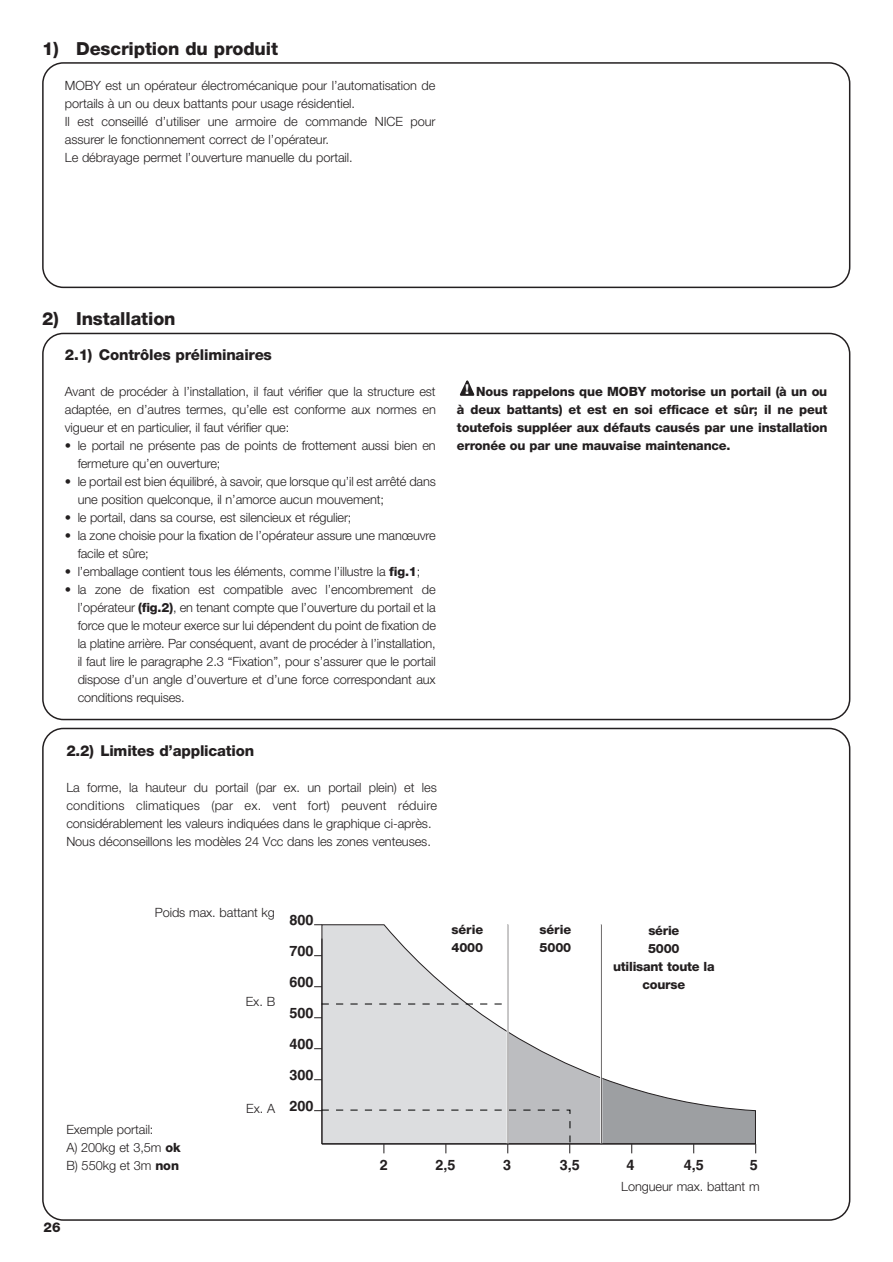
<style>
.page{position:relative;width:893px;height:1262px;background:#fff}
.page>*{position:absolute;margin:0;border:0;box-sizing:border-box;transform-origin:0 0}
.t1{font:800 18px "Helvetica Neue";letter-spacing:-.005em;color:#231f20}
.t2{font:800 15px "Helvetica Neue";letter-spacing:-.015em;color:#231f20}
.t3{font:700 14.4px/30.9px "Helvetica";color:#231f20;text-align:justify}
.t4{font:800 13.5px "Helvetica Neue";color:#231f20}
.t5{font:800 13.5px "Helvetica Neue";color:#fff}
.t6{font:300 12.75px/18px "Helvetica Neue";letter-spacing:-.005em;color:#231f20}
.t7{font:800 12.75px/18px "Helvetica Neue";letter-spacing:-.015em;color:#231f20}
.s1{font-weight:800}
</style>
<div class="page">
<div style="left:42px;top:62px;width:808px;height:226px;border:2px solid #231f20;border-radius:21px"></div>
<div style="left:42px;top:333px;width:808px;height:387px;border:2px solid #231f20;border-radius:21px"></div>
<svg style="left:459px;top:380px;width:16px;height:16px"></svg>
<svg style="left:314px;top:924px;width:442px;height:229px"></svg>
<hr style="left:508px;top:924px;width:1px;height:219px;background:#fff">
<hr style="left:507px;top:924px;width:1px;height:219px;background:#fff">
<hr style="left:601px;top:924px;width:1px;height:219px;background:#231f20">
<hr style="left:600px;top:924px;width:1px;height:219px;background:#fff">
<h1 class="t1" style="left:42px;top:43px;width:237px">1) Description du produit</h1>
<p class="t6" style="left:65px;top:78px;width:372px">MOBY est un opérateur électromécanique pour l’automatisation de portails à un ou deux battants pour usage résidentiel.<br>Il est conseillé d’utiliser une armoire de commande NICE pour assurer le fonctionnement correct de l’opérateur.<br>Le débrayage permet l’ouverture manuelle du portail.</p>
<h1 class="t1" style="left:42px;top:312px;width:135px">2) Installation</h1>
<p class="t2" style="left:65px;top:349px;width:208px">2.1) Contrôles préliminaires</p>
<p class="t6" style="left:65px;top:384px;width:372px;text-align:justify">Avant de procéder à l’installation, il faut vérifier que la structure est adaptée, en d’autres termes, qu’elle est conforme aux normes en vigueur et en particulier, il faut vérifier que:</p>
<p class="t6" style="left:78px;top:438px;width:359px;text-indent:-13px">• le portail ne présente pas de points de frottement aussi bien en fermeture qu’en ouverture;</p>
<p class="t6" style="left:78px;top:474px;width:360px;text-indent:-13px">• le portail est bien équilibré, à savoir, que lorsque qu’il est arrêté dans une position quelconque, il n’amorce aucun mouvement;</p>
<p class="t6" style="left:65px;top:510px;width:288px">• le portail, dans sa course, est silencieux et régulier;</p>
<p class="t6" style="left:78px;top:528px;width:359px;text-indent:-13px">• la zone choisie pour la fixation de l’opérateur assure une manœuvre facile et sûre;</p>
<p class="t6" style="left:65px;top:564px;width:357px">• l’emballage contient tous les éléments, comme l’illustre la <span class="s1">fig.1</span>;</p>
<p class="t6" style="left:78px;top:582px;width:360px;text-align:justify;text-indent:-13px">• la zone de fixation est compatible avec l’encombrement de l’opérateur <span class="s1">(fig.2)</span>, en tenant compte que l’ouverture du portail et la force que le moteur exerce sur lui dépendent du point de fixation de la platine arrière. Par conséquent, avant de procéder à l’installation, il faut lire le paragraphe 2.3 “Fixation”, pour s’assurer que le portail dispose d’un angle d’ouverture et d’une force correspondant aux conditions requises.</p>
<p class="t2" style="left:66px;top:745px;width:189px">2.2) Limites d’application</p>
<p class="t6" style="left:66px;top:780px;width:372px">La forme, la hauteur du portail (par ex. un portail plein) et les conditions climatiques (par ex. vent fort) peuvent réduire considérablement les valeurs indiquées dans le graphique ci-après.<br>Nous déconseillons les modèles 24 Vcc dans les zones venteuses.</p>
<p class="t5" style="left:465px;top:384px;width:6px">!</p>
<p class="t7" style="left:457px;top:384px;width:372px;text-align:justify;text-indent:19px">Nous rappelons que MOBY motorise un portail (à un ou à deux battants) et est en soi efficace et sûr; il ne peut toutefois suppléer aux défauts causés par une installation erronée ou par une mauvaise maintenance.</p>
<p class="t6" style="left:155px;top:904px;width:122px">Poids max. battant kg</p>
<p class="t6" style="left:246px;top:993px;width:31px">Ex. B</p>
<p class="t6" style="left:246px;top:1100px;width:31px">Ex. A</p>
<p class="t3" style="left:289px;top:905px;width:26px">800<br>700<br>600<br>500<br>400<br>300<br>200</p>
<p class="t7" style="left:451px;top:921px;width:33px">série<br>4000</p>
<p class="t7" style="left:539px;top:921px;width:33px">série<br>5000</p>
<p class="t7" style="left:613px;top:923px;width:103px;text-align:center">série<br>5000<br>utilisant toute la course</p>
<p class="t6" style="left:66px;top:1122px;width:116px">Exemple portail:<br>A) 200kg et 3,5m <span class="s1">ok<br></span>B) 550kg et 3m <span class="s1">non</span></p>
<p class="t4" style="left:44px;top:1222px;width:19px">26</p>
<p class="t3" style="left:379px;top:1150px;width:10px">2</p>
<p class="t3" style="left:435px;top:1150px;width:22px">2,5</p>
<p class="t3" style="left:503px;top:1150px;width:10px">3</p>
<p class="t3" style="left:560px;top:1150px;width:22px">3,5</p>
<p class="t3" style="left:626px;top:1150px;width:10px">4</p>
<p class="t3" style="left:684px;top:1150px;width:22px">4,5</p>
<p class="t3" style="left:749px;top:1150px;width:10px">5</p>
<p class="t6" style="left:621px;top:1178px;width:140px">Longueur max. battant m</p>
</div>
